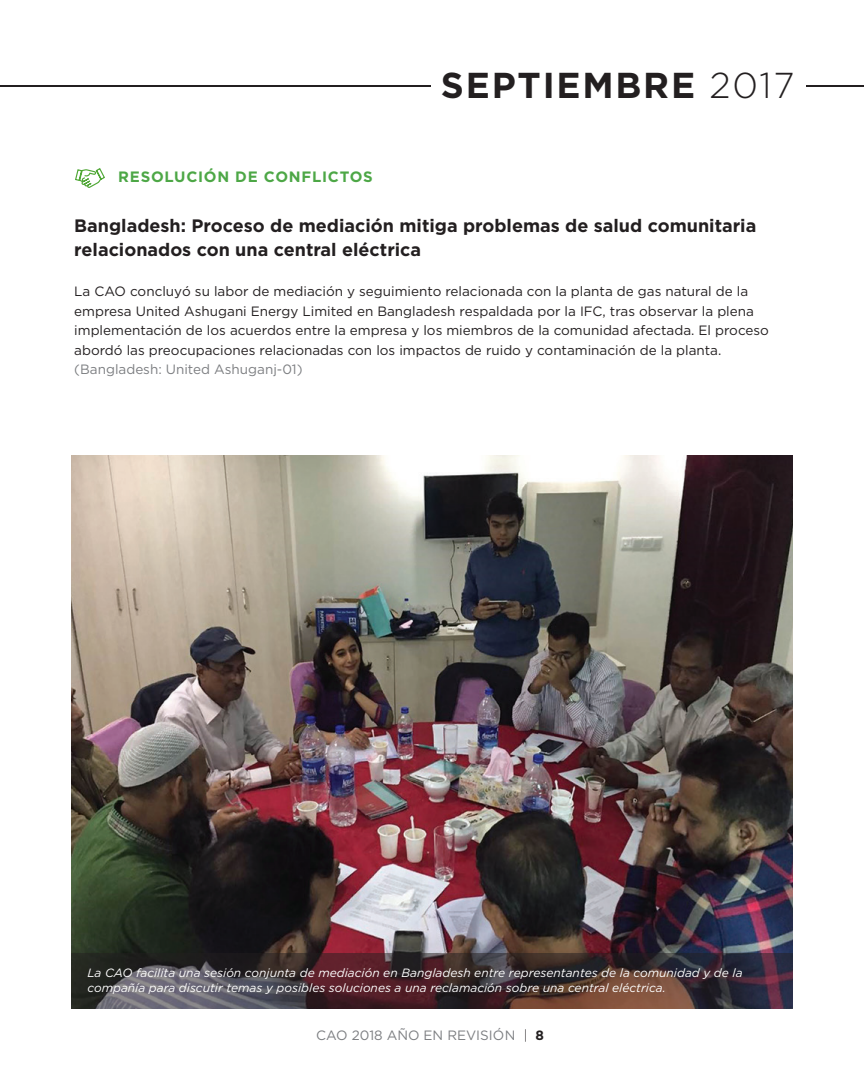
<style>
.page{position:relative;width:864px;height:1080px;background:#fff}
.page>*{position:absolute;margin:0;border:0;box-sizing:border-box;transform-origin:0 0}
.t1{font:700 36px "Gotham HTF";letter-spacing:.05em;color:#231f20}
.t2{font:700 18px/24px "Gotham HTF";color:#231f20}
.t3{font:700 15px "Gotham HTF";letter-spacing:.05em;color:#4da746}
.t4{font:13.5px/19.5px "Gotham HTF";color:#231f20}
.t5{font:13.5px "Gotham HTF";color:#7c7e81}
.t6{font:italic 12px/15px "Gotham HTF";color:#fff}
.s1{font-weight:300}
.s2{font-weight:300;color:#231f20}
.s3{font-weight:700;color:#231f20}
</style>
<div class="page">
<img style="left:72px;top:456px;width:721px;height:497px">
<svg style="left:71px;top:953px;width:722px;height:56px;background:#463538"></svg>
<hr style="left:0;top:85px;width:431px;height:2px;background:#231f20">
<hr style="left:806px;top:85px;width:58px;height:2px;background:#231f20">
<svg style="left:75px;top:168px;width:30px;height:20px"></svg>
<p class="t3" style="left:118px;top:168px;width:256px">RESOLUCIÓN DE CONFLICTOS</p>
<h1 class="t1" style="left:441px;top:64px;width:355px">SEPTIEMBRE <span class="s1">2017</span></h1>
<h2 class="t2" style="left:74px;top:213px;width:684px">Bangladesh: Proceso de mediación mitiga problemas de salud comunitaria relacionados con una central eléctrica</h2>
<p class="t4" style="left:74px;top:281px;width:696px">La CAO concluyó su labor de mediación y seguimiento relacionada con la planta de gas natural de la empresa United Ashugani Energy Limited en Bangladesh respaldada por la IFC, tras observar la plena implementación de los acuerdos entre la empresa y los miembros de la comunidad afectada. El proceso abordó las preocupaciones relacionadas con los impactos de ruido y contaminación de la planta.</p>
<p class="t5" style="left:74px;top:362px;width:230px">(Bangladesh: United Ashuganj-01)</p>
<p class="t6" style="left:87px;top:966px;width:657px">La CAO facilita una sesión conjunta de mediación en Bangladesh entre representantes de la comunidad y de la compañía para discutir temas y posibles soluciones a una reclamación sobre una central eléctrica.</p>
<p class="t5" style="left:316px;top:1028px;width:230px">CAO 2018 AÑO EN REVISIÓN <span class="s2">|</span> <span class="s3">8</span></p>
</div>
